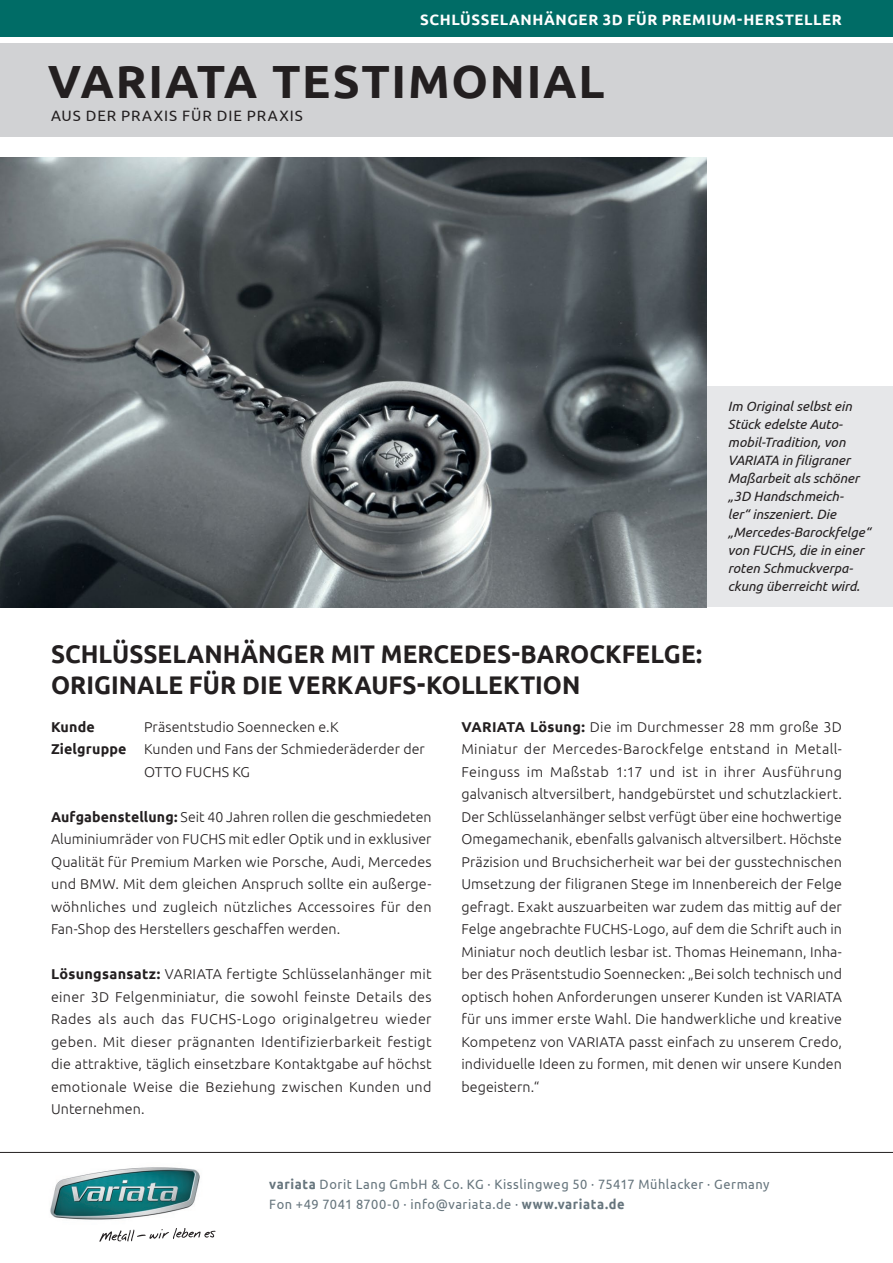
<style>
.page{position:relative;width:893px;height:1263px;background:#fff}
.page>*{position:absolute;margin:0;border:0;box-sizing:border-box;transform-origin:0 0}
.t1{font:700 46.5px "Ubuntu";letter-spacing:.035em;color:#231f20}
.t2{font:700 25.5px/30.6px "Ubuntu";color:#231f20;scale:.95 1}
.t3{font:700 15px "Ubuntu";letter-spacing:.04em;color:#fff}
.t4{font:15px "Ubuntu";letter-spacing:.065em;color:#231f20}
.t5{font:300 14.25px/22.5px "Ubuntu";letter-spacing:.01em;color:#231f20;text-align:justify}
.t6{font:700 14.25px "Ubuntu";letter-spacing:.01em;color:#231f20}
.t7{font:italic 13.5px/18px "Ubuntu";color:#231f20}
.t8{font:13.5px/19.5px "Ubuntu";letter-spacing:.045em;color:#66757d;scale:.95 1}
.s1{font-weight:700}
</style>
<div class="page">
<div style="left:0;top:0;width:893px;height:37px;background:#006c66"></div>
<div style="left:0;top:43px;width:893px;height:93px;background:#d1d2d4"></div>
<div style="left:491px;top:387px;width:402px;height:220px;background:#e6e7e9"></div>
<img style="left:0;top:157px;width:707px;height:450px">
<hr style="left:0;top:1152px;width:893px;height:1px;background:#231f20">
<svg style="left:99px;top:1228px;width:117px;height:14px"></svg>
<img style="left:50px;top:1167px;width:150px;height:53px">
<p class="t3" style="left:420px;top:11px;width:423px">SCHLÜSSELANHÄNGER 3D FÜR PREMIUM-HERSTELLER</p>
<h1 class="t1" style="left:48px;top:54px;width:558px">VARIATA TESTIMONIAL</h1>
<p class="t4" style="left:51px;top:107px;width:253px">AUS DER PRAXIS FÜR DIE PRAXIS</p>
<h2 class="t2" style="left:51px;top:638px;width:687px">SCHLÜSSELANHÄNGER MIT MERCEDES-BAROCKFELGE:<br>ORIGINALE FÜR DIE VERKAUFS-KOLLEKTION</h2>
<p class="t7" style="left:728px;top:397px;width:144px">Im Original selbst ein<br>Stück edelste Auto&shy;mobil-Tradition, von<br>VARIATA in filigraner<br>Maßarbeit als schöner „3D Handschmeich-<br>ler“ inszeniert. Die „Mercedes-Barockfelge“ von FUCHS, die in einer roten Schmuckverpa&shy;ckung überreicht wird.</p>
<p class="t6" style="left:51px;top:718px;width:45px">Kunde</p>
<p class="t5" style="left:144px;top:715px;width:196px">Präsentstudio Soennecken e.K</p>
<p class="t5" style="left:51px;top:737px;width:375px"><span class="s1">Zielgruppe</span> Kunden und Fans der Schmiederäderder der</p>
<p class="t5" style="left:144px;top:760px;width:107px">OTTO FUCHS KG</p>
<p class="t5" style="left:51px;top:805px;width:382px"><span class="s1">Aufgabenstellung:</span> Seit 40 Jahren rollen die geschmiedeten Aluminiumräder von FUCHS mit edler Optik und in exklusiver Qualität für Premium Marken wie Porsche, Audi, Mercedes und BMW. Mit dem gleichen Anspruch sollte ein außerge&shy;wöhnliches und zugleich nützliches Accessoires für den Fan-Shop des Herstellers geschaffen werden.</p>
<p class="t5" style="left:51px;top:962px;width:382px"><span class="s1">Lösungsansatz:</span> VARIATA fertigte Schlüsselanhänger mit einer 3D Felgenminiatur, die sowohl feinste Details des Rades als auch das FUCHS-Logo originalgetreu wieder geben. Mit dieser prägnanten Identifizierbarkeit festigt die attraktive, täglich einsetzbare Kontaktgabe auf höchst emotionale Weise die Beziehung zwischen Kunden und Unternehmen.</p>
<p class="t5" style="left:461px;top:715px;width:382px"><span class="s1">VARIATA Lösung:</span> Die im Durchmesser 28 mm große 3D Miniatur der Mercedes-Barockfelge entstand in Metall-Feinguss im Maßstab 1:17 und ist in ihrer Ausführung galvanisch altversilbert, handgebürstet und schutzlackiert.<br>Der Schlüsselanhänger selbst verfügt über eine hochwertige Omegamechanik, ebenfalls galvanisch altversilbert. Höchste Präzision und Bruchsicherheit war bei der gusstechnischen Umsetzung der filigranen Stege im Innenbereich der Felge gefragt. Exakt auszuarbeiten war zudem das mittig auf der Felge angebrachte FUCHS-Logo, auf dem die Schrift auch in Miniatur noch deutlich lesbar ist. Thomas Heinemann, Inha&shy;ber des Präsentstudio Soennecken: „Bei solch technisch und optisch hohen Anforderungen unserer Kunden ist VARIATA für uns immer erste Wahl. Die handwerkliche und kreative Kompetenz von VARIATA passt einfach zu unserem Credo, individuelle Ideen zu formen, mit denen wir unsere Kunden begeistern.“</p>
<p class="t8" style="left:269px;top:1174px;width:528px"><span class="s1">variata</span> Dorit Lang GmbH &amp; Co. KG · Kisslingweg 50 · 75417 Mühlacker · Germany<br>Fon +49 7041 8700-0 · info@variata.de · <span class="s1">www.variata.de</span></p>
</div>
